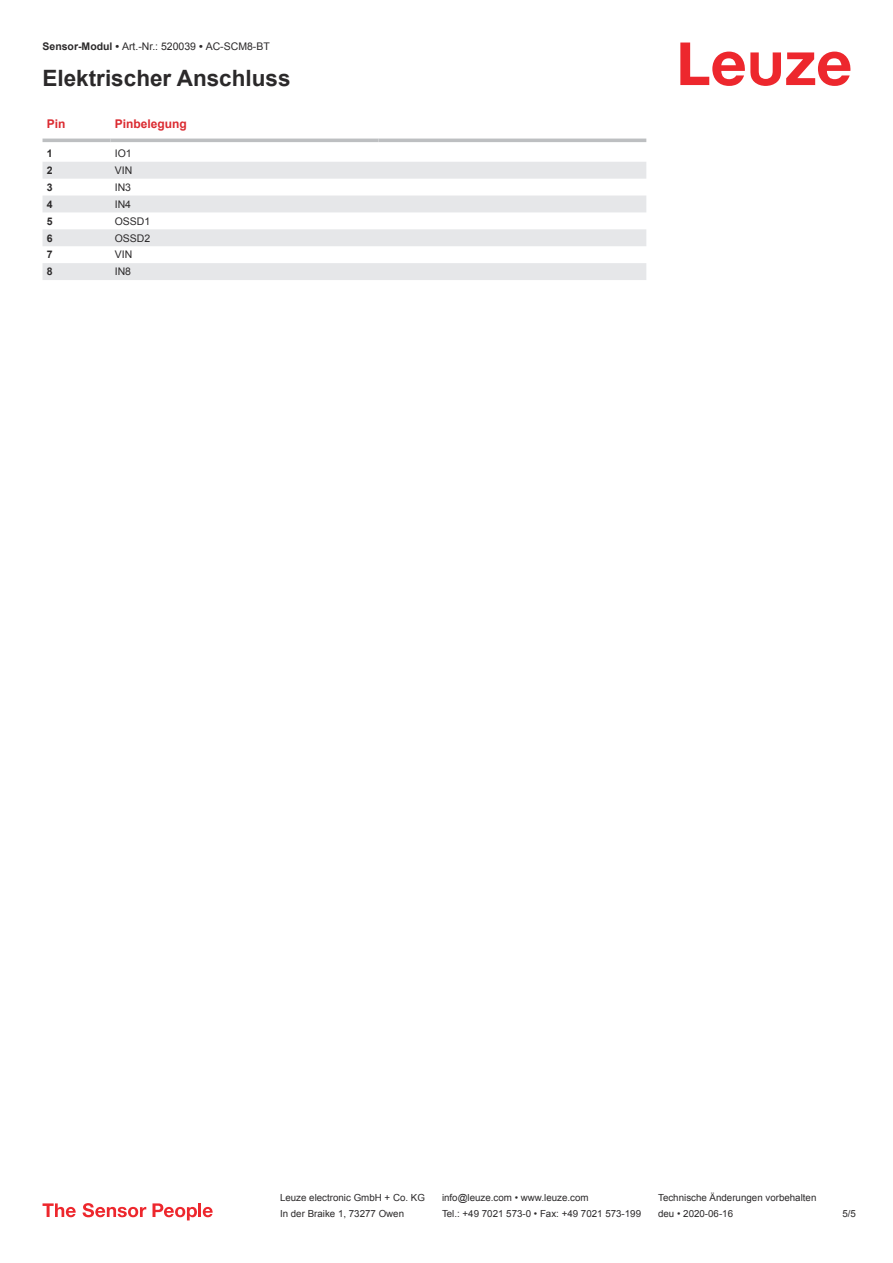
<style>
.page{position:relative;width:893px;height:1263px;background:#fff}
.page>*{position:absolute;margin:0;border:0;box-sizing:border-box;transform-origin:0 0}
.t1{font:700 22.5px "Arial";color:#2b292a}
.t2{font:700 12px "Arial";color:#db2a30}
.t3{font:10.5px "Arial";color:#2b292a}
.t4{font:700 10.5px "Arial";color:#2b292a}
.t5{font:9.75px "Arial";color:#2b292a}
.s1{font-weight:700}
</style>
<div class="page">
<svg style="left:680px;top:43px;width:170px;height:43px"></svg>
<svg style="left:43px;top:138px;width:603px;height:1px"></svg>
<svg style="left:43px;top:162px;width:603px;height:118px;fill:#e6e7e9"></svg>
<hr style="left:43px;top:139px;width:68px;height:3px;background:#bdbfc1">
<hr style="left:111px;top:139px;width:267px;height:3px;background:#bdbfc1">
<hr style="left:378px;top:139px;width:268px;height:3px;background:#bdbfc1">
<svg style="left:43px;top:1203px;width:33px;height:14px"></svg>
<svg style="left:83px;top:1203px;width:63px;height:14px"></svg>
<svg style="left:153px;top:1203px;width:44px;height:17px"></svg>
<hr style="left:198px;top:1203px;width:3px;height:14px;background:#ed272d">
<svg style="left:203px;top:1207px;width:10px;height:10px"></svg>
<p class="t3" style="left:43px;top:43px;width:229px"><span class="s1">Sensor-Modul •</span> Art.-Nr.: 520039 <span class="s1">•</span> AC-SCM8-BT</p>
<h1 class="t1" style="left:43px;top:70px;width:250px">Elektrischer Anschluss</h1>
<p class="t2" style="left:47px;top:119px;width:20px">Pin</p>
<p class="t2" style="left:115px;top:119px;width:74px">Pinbelegung</p>
<p class="t4" style="left:47px;top:149px;width:7px">1</p>
<p class="t3" style="left:115px;top:149px;width:18px">IO1</p>
<p class="t4" style="left:47px;top:166px;width:7px">2</p>
<p class="t3" style="left:115px;top:166px;width:19px">VIN</p>
<p class="t4" style="left:47px;top:183px;width:7px">3</p>
<p class="t3" style="left:115px;top:183px;width:18px">IN3</p>
<p class="t4" style="left:47px;top:200px;width:7px">4</p>
<p class="t3" style="left:115px;top:200px;width:18px">IN4</p>
<p class="t4" style="left:47px;top:217px;width:7px">5</p>
<p class="t3" style="left:115px;top:217px;width:37px">OSSD1</p>
<p class="t4" style="left:47px;top:234px;width:7px">6</p>
<p class="t3" style="left:115px;top:234px;width:37px">OSSD2</p>
<p class="t4" style="left:47px;top:251px;width:7px">7</p>
<p class="t3" style="left:115px;top:251px;width:19px">VIN</p>
<p class="t4" style="left:47px;top:268px;width:7px">8</p>
<p class="t3" style="left:115px;top:268px;width:18px">IN8</p>
<p class="t5" style="left:280px;top:1194px;width:146px">Leuze electronic GmbH + Co. KG</p>
<p class="t5" style="left:442px;top:1194px;width:148px">info@leuze.com • www.leuze.com</p>
<p class="t5" style="left:658px;top:1194px;width:160px">Technische Änderungen vorbehalten</p>
<p class="t5" style="left:280px;top:1210px;width:126px">In der Braike 1, 73277 Owen</p>
<p class="t5" style="left:442px;top:1210px;width:201px">Tel.: +49 7021 573-0 • Fax: +49 7021 573-199</p>
<p class="t5" style="left:658px;top:1210px;width:76px">deu • 2020-06-16</p>
<p class="t5" style="left:842px;top:1210px;width:15px">5 /5</p>
</div>
